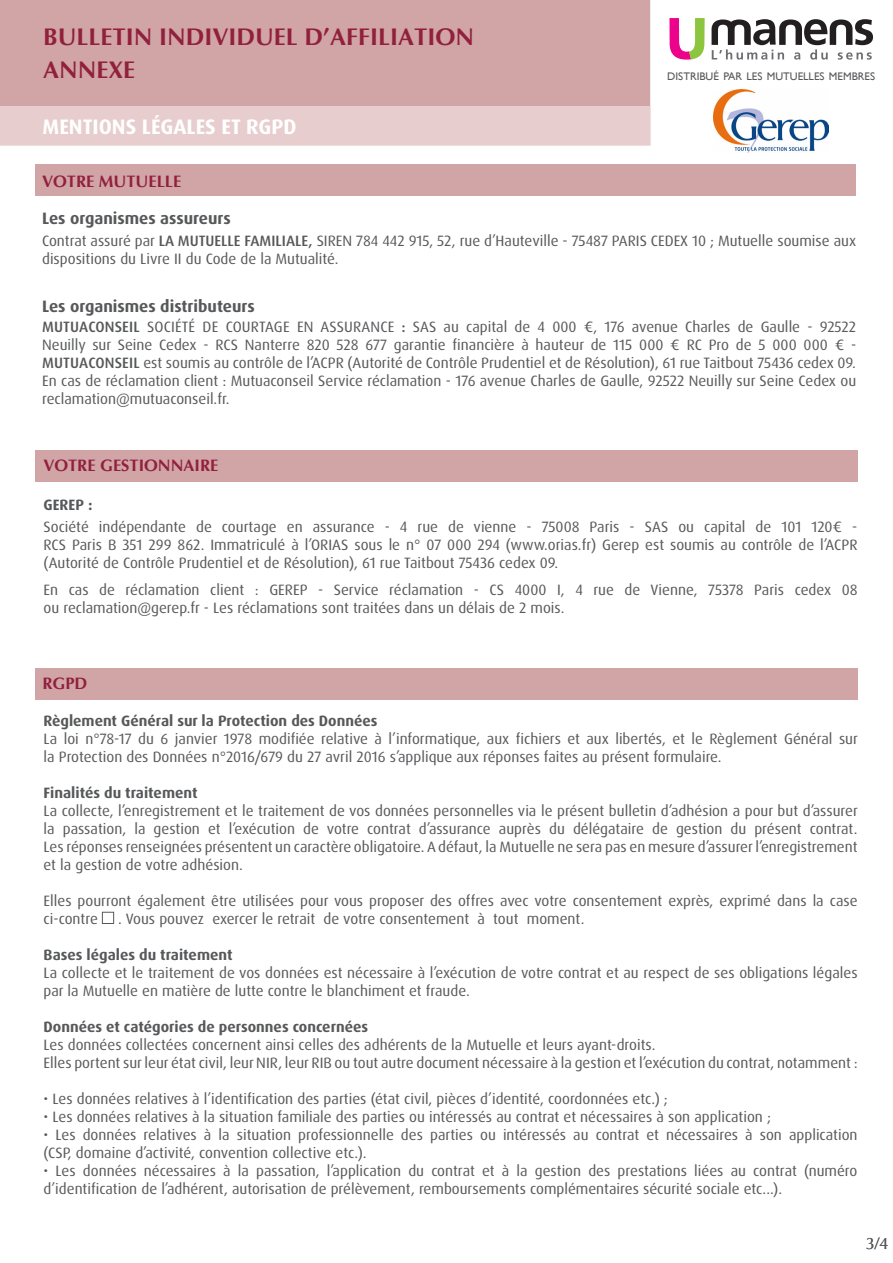
<style>
.page{position:relative;width:893px;height:1263px;background:#fff}
.page>*{position:absolute;margin:0;border:0;box-sizing:border-box;transform-origin:0 0}
.t1{font:700 24px "Optima";color:#91203d}
.t2{font:700 21px "Dax OT";color:#fff}
.t3{font:700 16.5px "Dax OT";color:#57585a}
.t4{font:700 16.5px "Optima";color:#91203d}
.t5{font:16.5px "Optima";color:#57585a}
.t6{font:15px/18px "Dax OT";color:#57585a}
.t7{font:700 15px "Dax OT";color:#57585a}
.t8{font:10.95px "Gill Sans";color:#57585a}
.s1{font-weight:500}
</style>
<div class="page">
<div style="left:35px;top:164px;width:821px;height:32px;background:#d1a4a6"></div>
<div style="left:0;top:0;width:650px;height:106px;background:#d1a4a6"></div>
<div style="left:0;top:106px;width:651px;height:40px;background:#e7cdcd"></div>
<svg style="left:669px;top:18px;width:204px;height:42px"></svg>
<div style="left:35px;top:450px;width:822px;height:31px;background:#d1a4a6"></div>
<div style="left:102px;top:912px;width:12px;height:12px;border:1px solid #57585a"></div>
<div style="left:35px;top:668px;width:822px;height:31px;background:#d1a4a6"></div>
<img style="left:713px;top:90px;width:115px;height:63px">
<p class="t1" style="left:43px;top:23px;width:432px">BULLETIN INDIVIDUEL D’AFFILIATION</p>
<p class="t1" style="left:43px;top:56px;width:94px">ANNEXE</p>
<p class="t2" style="left:43px;top:113px;width:255px">MENTIONS LÉGALES ET RGPD</p>
<p class="t8" style="left:667px;top:69px;width:209px">DISTRIBUÉ PAR LES MUTUELLES MEMBRES</p>
<p class="t4" style="left:42px;top:172px;width:141px">VOTRE MUTUELLE</p>
<p class="t3" style="left:42px;top:207px;width:190px">Les organismes assureurs</p>
<p class="t6" style="left:42px;top:232px;width:815px">Contrat assuré par <span class="s1">LA MUTUELLE FAMILIALE,</span> SIREN 784 442 915, 52, rue d’Hauteville - 75487 PARIS CEDEX 10 ; Mutuelle soumise aux dispositions du Livre II du Code de la Mutualité.</p>
<p class="t3" style="left:42px;top:296px;width:214px">Les organismes distributeurs</p>
<p class="t6" style="left:42px;top:318px;width:816px;text-align:justify"><span class="s1">MUTUACONSEIL</span> SOCIÉTÉ DE COURTAGE EN ASSURANCE <span class="s1">:</span> SAS au capital de 4 000 €, 176 avenue Charles de Gaulle - 92522<br>Neuilly sur Seine Cedex - RCS Nanterre 820 528 677 garantie financière à hauteur de 115 000 € RC Pro de 5 000 000 € - <span class="s1">MUTUACONSEIL</span> est soumis au contrôle de l’ACPR (Autorité de Contrôle Prudentiel et de Résolution), 61 rue Taitbout 75436 cedex 09.<br>En cas de réclamation client : Mutuaconseil Service réclamation - 176 avenue Charles de Gaulle, 92522 Neuilly sur Seine Cedex ou reclamation@mutuaconseil.fr.</p>
<p class="t4" style="left:43px;top:456px;width:177px">VOTRE GESTIONNAIRE</p>
<p class="t7" style="left:44px;top:495px;width:50px">GEREP :</p>
<p class="t6" style="left:44px;top:518px;width:815px;text-align:justify">Société indépendante de courtage en assurance - 4 rue de vienne - 75008 Paris - SAS ou capital de 101 120€ - RCS Paris B 351 299 862. Immatriculé à l’ORIAS sous le n° 07 000 294 (www.orias.fr) Gerep est soumis au contrôle de l’ACPR (Autorité de Contrôle Prudentiel et de Résolution), 61 rue Taitbout 75436 cedex 09.</p>
<p class="t6" style="left:44px;top:581px;width:816px">En cas de réclamation client : GEREP - Service réclamation - CS 4000 I, 4 rue de Vienne, 75378 Paris cedex 08 ou reclamation@gerep.fr - Les réclamations sont traitées dans un délais de 2 mois.</p>
<p class="t4" style="left:43px;top:673px;width:46px">RGPD</p>
<p class="t7" style="left:44px;top:711px;width:336px">Règlement Général sur la Protection des Données</p>
<p class="t6" style="left:44px;top:730px;width:816px">La loi n°78-17 du 6 janvier 1978 modifiée relative à l’informatique, aux fichiers et aux libertés, et le Règlement Général sur la Protection des Données n°2016/679 du 27 avril 2016 s’applique aux réponses faites au présent formulaire.</p>
<p class="t7" style="left:44px;top:783px;width:155px">Finalités du traitement</p>
<p class="t6" style="left:44px;top:802px;width:816px;text-align:justify">La collecte, l’enregistrement et le traitement de vos données personnelles via le présent bulletin d’adhésion a pour but d’assurer la passation, la gestion et l’exécution de votre contrat d’assurance auprès du délégataire de gestion du présent contrat.<br>Les réponses renseignées présentent un caractère obligatoire. A défaut, la Mutuelle ne sera pas en mesure d’assurer l’enregistrement et la gestion de votre adhésion.</p>
<p class="t6" style="left:44px;top:892px;width:816px">Elles pourront également être utilisées pour vous proposer des offres avec votre consentement exprès, exprimé dans la case ci-contre</p>
<p class="t6" style="left:118px;top:910px;width:468px">. Vous pouvez exercer le retrait de votre consentement à tout moment.</p>
<p class="t7" style="left:44px;top:945px;width:190px">Bases légales du traitement</p>
<p class="t6" style="left:44px;top:964px;width:816px">La collecte et le traitement de vos données est nécessaire à l’exécution de votre contrat et au respect de ses obligations légales par la Mutuelle en matière de lutte contre le blanchiment et fraude.</p>
<p class="t7" style="left:44px;top:1017px;width:326px">Données et catégories de personnes concernées</p>
<p class="t6" style="left:44px;top:1036px;width:613px">Les données collectées concernent ainsi celles des adhérents de la Mutuelle et leurs ayant-droits.</p>
<p class="t6" style="left:44px;top:1054px;width:815px">Elles portent sur leur état civil, leur NIR, leur RIB ou tout autre document nécessaire à la gestion et l’exécution du contrat, notamment :</p>
<p class="t6" style="left:44px;top:1090px;width:626px">• Les données relatives à l’identification des parties (état civil, pièces d’identité, coordonnées etc.) ;</p>
<p class="t6" style="left:44px;top:1108px;width:729px">• Les données relatives à la situation familiale des parties ou intéressés au contrat et nécessaires à son application ;</p>
<p class="t6" style="left:44px;top:1126px;width:815px">• Les données relatives à la situation professionnelle des parties ou intéressés au contrat et nécessaires à son application (CSP, domaine d’activité, convention collective etc.).</p>
<p class="t6" style="left:44px;top:1162px;width:815px">• Les données nécessaires à la passation, l’application du contrat et à la gestion des prestations liées au contrat (numéro d’identification de l’adhérent, autorisation de prélèvement, remboursements complémentaires sécurité sociale etc...).</p>
<p class="t5" style="left:866px;top:1233px;width:24px">3/4</p>
</div>
